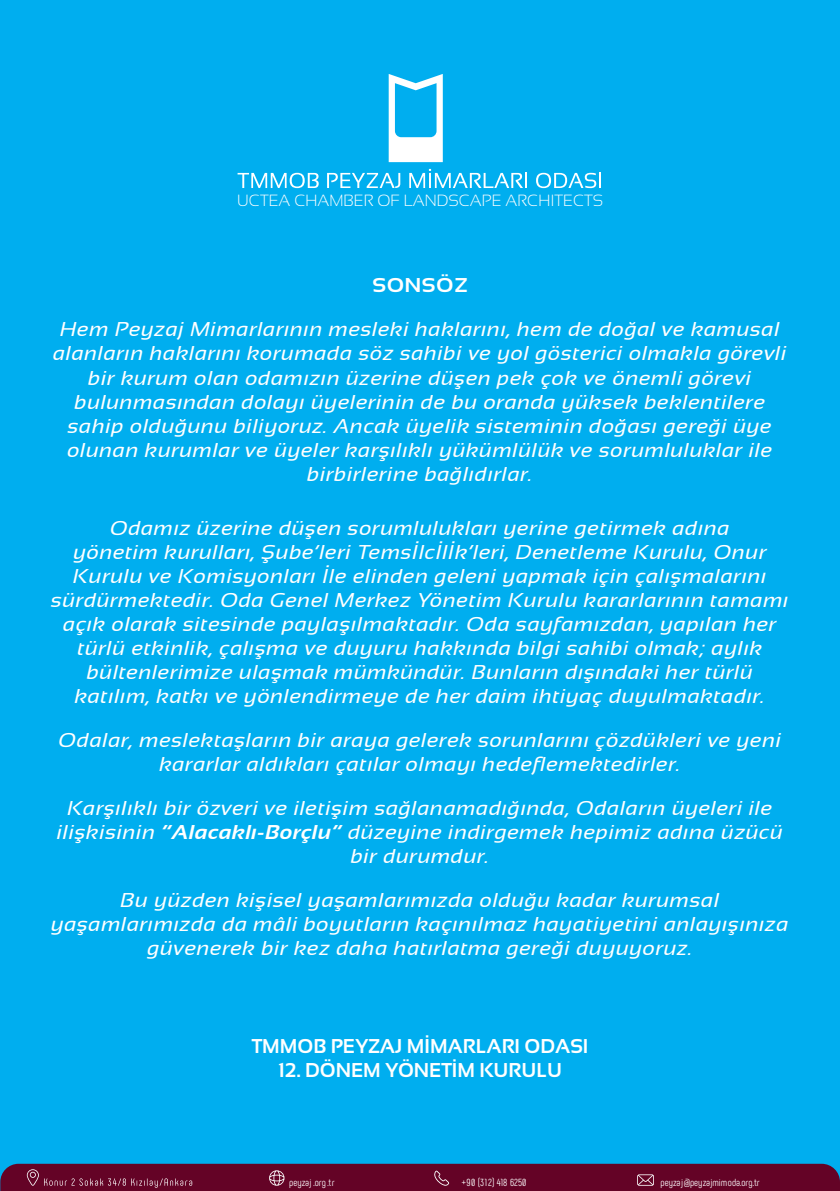
<style>
.page{position:relative;width:840px;height:1191px;background:#fff}
.page>*{position:absolute;margin:0;border:0;box-sizing:border-box;transform-origin:0 0}
.Normal__Web{font:italic 20px/24px "Sansation";letter-spacing:.02em;color:#fff;text-align:center;scale:1.1 1}
.Normal__Web-2{font:700 20px "Sansation";color:#fff}
.Normal__Web-3{font:700 20px "Sansation";color:#fff;scale:1.1 1}
.t1{font:300 16.2px "Sansation";color:#fff}
.t2{font:10.2px "Phenomena";color:#fff}
.s1{font-weight:700}
</style>
<div class="page">
<div style="left:0;top:0;width:839px;height:1191px;background:#00aeef"></div>
<svg style="left:237px;top:173px;width:81px;height:15px"></svg>
<svg style="left:327px;top:173px;width:73px;height:15px"></svg>
<svg style="left:409px;top:169px;width:118px;height:19px"></svg>
<svg style="left:536px;top:173px;width:65px;height:15px"></svg>
<svg style="left:388px;top:74px;width:54px;height:88px"></svg>
<svg style="left:0;top:1163px;width:839px;height:28px;background:#630d30"></svg>
<p class="t1" style="left:237px;top:191px;width:367px">UCTEA CHAMBER OF LANDSCAPE ARCHITECTS</p>
<p class="Normal__Web-3" style="left:372px;top:274px;width:88px">SONSÖZ</p>
<p class="Normal__Web" style="left:53px;top:317px;width:668px">Hem Peyzaj Mimarlarının mesleki haklarını, hem de doğal ve kamusal alanların haklarını korumada söz sahibi ve yol gösterici olmakla görevli bir kurum olan odamızın üzerine düşen pek çok ve önemli görevi bulunmasından dolayı üyelerinin de bu oranda yüksek beklentilere sahip olduğunu biliyoruz. Ancak üyelik sisteminin doğası gereği üye olunan kurumlar ve üyeler karşılıklı yükümlülük ve sorumluluklar ile birbirlerine bağlıdırlar.</p>
<p class="Normal__Web" style="left:51px;top:515px;width:671px">Odamız üzerine düşen sorumlulukları yerine getirmek adına<br>yönetim kurulları, Şube’leri Temsİlcİlİk’leri, Denetleme Kurulu, Onur Kurulu ve Komisyonları İle elinden geleni yapmak için çalışmalarını sürdürmektedir. Oda Genel Merkez Yönetim Kurulu kararlarının tamamı açık olarak sitesinde paylaşılmaktadır. Oda sayfamızdan, yapılan her türlü etkinlik, çalışma ve duyuru hakkında bilgi sahibi olmak; aylık bültenlerimize ulaşmak mümkündür. Bunların dışındaki her türlü katılım, katkı ve yönlendirmeye de her daim ihtiyaç duyulmaktadır.</p>
<p class="Normal__Web" style="left:59px;top:727px;width:658px">Odalar, meslektaşların bir araya gelerek sorunlarını çözdükleri ve yeni kararlar aldıkları çatılar olmayı hedeflemektedirler.</p>
<p class="Normal__Web" style="left:57px;top:795px;width:661px">Karşılıklı bir özveri ve iletişim sağlanamadığında, Odaların üyeleri ile ilişkisinin <span class="s1">“Alacaklı-Borçlu”</span> düzeyine indirgemek hepimiz adına üzücü bir durumdur.</p>
<p class="Normal__Web" style="left:51px;top:887px;width:671px">Bu yüzden kişisel yaşamlarımızda olduğu kadar kurumsal yaşamlarımızda da mâli boyutların kaçınılmaz hayatiyetini anlayışınıza güvenerek bir kez daha hatırlatma gereği duyuyoruz.</p>
<p class="Normal__Web-2" style="left:251px;top:1034px;width:338px">TMMOB PEYZAJ MİMARLARI ODASI</p>
<p class="Normal__Web-2" style="left:278px;top:1058px;width:285px">12. DÖNEM YÖNETİM KURULU</p>
<p class="t2" style="left:289px;top:1176px;width:47px">peyzaj .org .tr</p>
<p class="t2" style="left:461px;top:1176px;width:66px">+90 (312) 418 6250</p>
<p class="t2" style="left:660px;top:1176px;width:101px">peyzaj@peyzajmimoda.org.tr</p>
</div>
